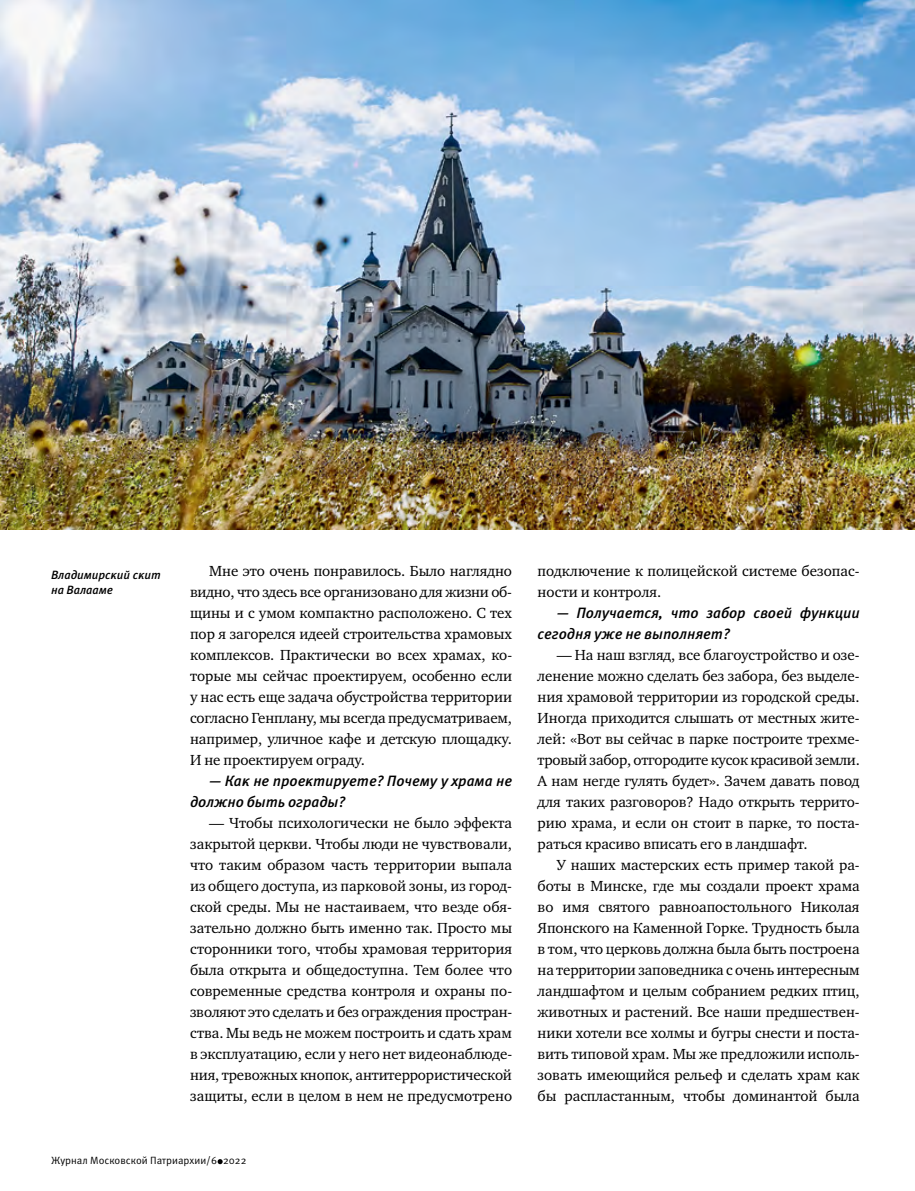
<style>
.page{position:relative;width:915px;height:1191px;background:#fff}
.page>*{position:absolute;margin:0;border:0;box-sizing:border-box;transform-origin:0 0}
.t1{font:15px/21px "Charter ITC";letter-spacing:-.005em;color:#000;text-align:justify}
.t2{font:italic 500 15px/21px "Meta Pro";letter-spacing:-.005em;color:#000}
.t3{font:italic 500 12px/15px "Meta Pro";letter-spacing:-.005em;color:#000}
.t4{font:10.5px "Meta Pro";color:#000}
</style>
<div class="page">
<svg style="left:217px;top:1159px;width:5px;height:5px"></svg>
<img style="left:0;top:0;width:914px;height:529px">
<p class="t3" style="left:51px;top:568px;width:111px">Владимирский скит на Валааме</p>
<p class="t1" style="left:190px;top:560px;width:323px;text-indent:19px">Мне это очень понравилось. Было наглядно видно, что здесь все организовано для жизни об&shy;щины и с умом компактно расположено. С тех пор я загорелся идеей строительства храмовых комплексов. Практически во всех храмах, ко&shy;торые мы сейчас проектируем, особенно если у нас есть еще задача обустройства территории согласно Генплану, мы всегда предусматриваем, например, уличное кафе и детскую площадку.<br>И не проектируем ограду.</p>
<p class="t2" style="left:190px;top:771px;width:323px;text-indent:19px">— Как не проектируете? Почему у храма не должно быть ограды?</p>
<p class="t1" style="left:190px;top:812px;width:323px;text-indent:19px">— Чтобы психологически не было эффекта закрытой церкви. Чтобы люди не чувствовали, что таким образом часть территории выпала из общего доступа, из парковой зоны, из город&shy;ской среды. Мы не настаиваем, что везде обя&shy;зательно должно быть именно так. Просто мы сторонники того, чтобы храмовая территория была открыта и общедоступна. Тем более что современные средства контроля и охраны по&shy;зволяют это сделать и без ограждения простран&shy;ства. Мы ведь не можем построить и сдать храм в эксплуатацию, если у него нет видеонаблюде&shy;ния, тревожных кнопок, антитеррористической защиты, если в целом в нем не предусмотрено</p>
<p class="t4" style="left:51px;top:1153px;width:197px">Журнал Московской Патриархии/6 2022</p>
<p class="t1" style="left:537px;top:560px;width:323px">подключение к полицейской системе безопас&shy;ности и контроля.</p>
<p class="t2" style="left:537px;top:603px;width:323px;text-indent:19px">— Получается, что забор своей функции сегодня уже не выполняет?</p>
<p class="t1" style="left:537px;top:644px;width:323px;text-indent:19px">— На наш взгляд, все благоустройство и озе&shy;ленение можно сделать без забора, без выделе&shy;ния храмовой территории из городской среды.<br>Иногда приходится слышать от местных жите&shy;лей: «Вот вы сейчас в парке построите трехме&shy;тровый забор, отгородите кусок красивой земли.<br>А нам негде гулять будет». Зачем давать повод для таких разговоров? Надо открыть террито&shy;рию храма, и если он стоит в парке, то поста&shy;раться красиво вписать его в ландшафт.</p>
<p class="t1" style="left:537px;top:854px;width:323px;text-indent:19px">У наших мастерских есть пример такой ра&shy;боты в Минске, где мы создали проект храма во имя святого равноапостольного Николая Японского на Каменной Горке. Трудность была в том, что церковь должна была быть построена на территории заповедника с очень интересным ландшафтом и целым собранием редких птиц, животных и растений. Все наши предшествен&shy;ники хотели все холмы и бугры снести и поста&shy;вить типовой храм. Мы же предложили исполь&shy;зовать имеющийся рельеф и сделать храм как бы распластанным, чтобы доминантой была</p>
</div>
